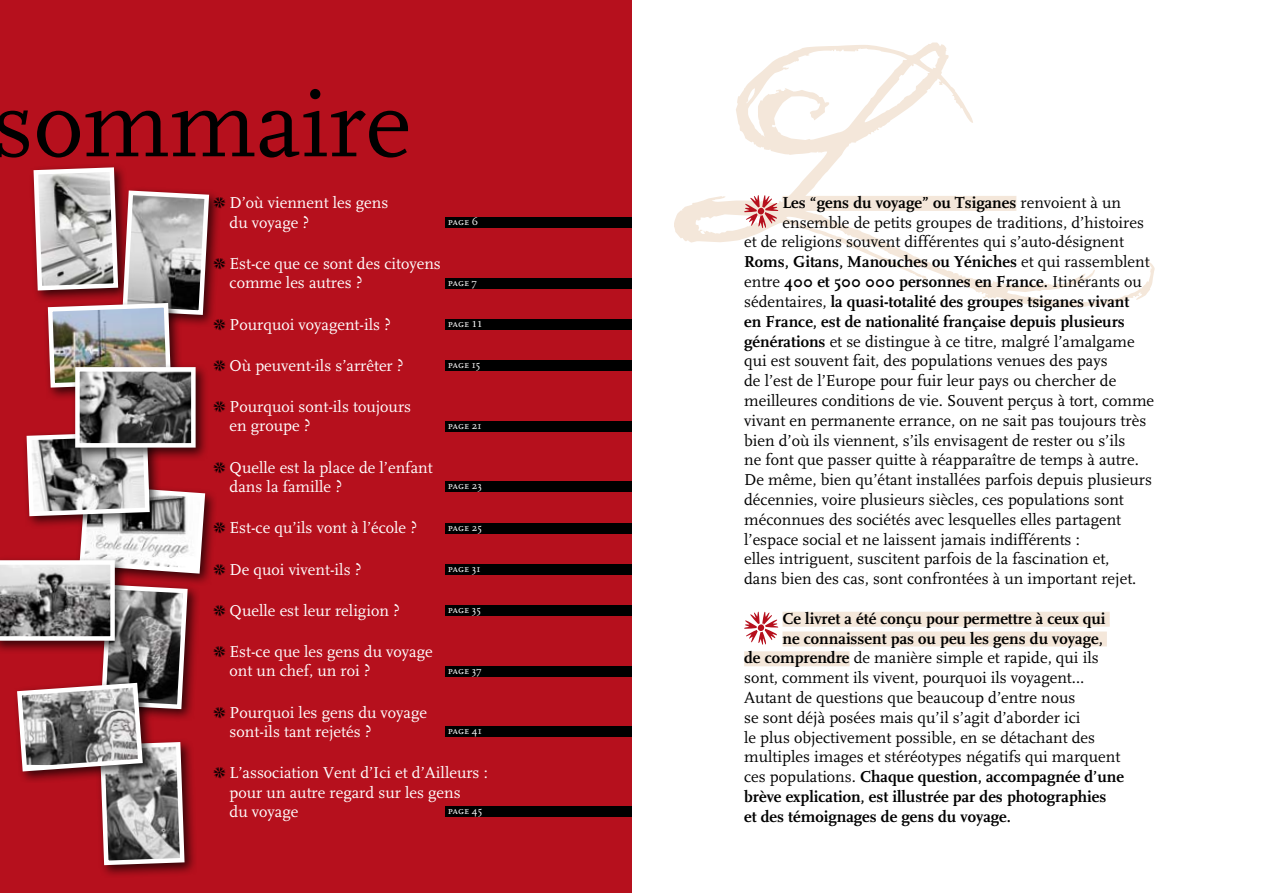
<style>
.page{position:relative;width:1263px;height:893px;background:#fff}
.page>*{position:absolute;margin:0;border:0;box-sizing:border-box;transform-origin:0 0}
.t1{font:97.95px "FF Scala";color:#000}
.t2{font:16.5px "FF Scala";color:#000}
.t3{font:700 16.5px "FF Scala";color:#000}
.t4{font:16.5px/19.5px "FF Scala";color:#fff}
.t5{font:10.5px "FF Scala Caps";color:#fff}
.s1{font-weight:400}
.s2{font-weight:700}
</style>
<div class="page">
<div style="left:0;top:0;width:631px;height:893px;background:#b6101d"></div>
<svg style="left:674px;top:43px;width:480px;height:265px"></svg>
<div style="left:782px;top:196px;width:234px;height:15px;background:#f4e7da"></div>
<div style="left:782px;top:612px;width:328px;height:15px;background:#f4e7da"></div>
<div style="left:782px;top:631px;width:325px;height:15px;background:#f4e7da"></div>
<div style="left:744px;top:651px;width:105px;height:15px;background:#f4e7da"></div>
<svg style="left:744px;top:195px;width:34px;height:33px"></svg>
<svg style="left:744px;top:612px;width:34px;height:33px"></svg>
<div style="left:445px;top:217px;width:186px;height:11px;background:#000"></div>
<div style="left:445px;top:278px;width:186px;height:10px;background:#000"></div>
<div style="left:445px;top:319px;width:186px;height:11px;background:#000"></div>
<div style="left:445px;top:360px;width:186px;height:11px;background:#000"></div>
<div style="left:445px;top:421px;width:186px;height:10px;background:#000"></div>
<div style="left:445px;top:481px;width:186px;height:11px;background:#000"></div>
<div style="left:445px;top:523px;width:186px;height:10px;background:#000"></div>
<div style="left:445px;top:564px;width:186px;height:10px;background:#000"></div>
<div style="left:445px;top:605px;width:186px;height:11px;background:#000"></div>
<div style="left:445px;top:666px;width:186px;height:10px;background:#000"></div>
<div style="left:445px;top:726px;width:186px;height:11px;background:#000"></div>
<div style="left:445px;top:807px;width:186px;height:10px;background:#000"></div>
<div style="left:95px;top:737px;width:102px;height:141px;background:#000;opacity:.7"></div>
<div style="left:74px;top:480px;width:143px;height:105px;background:#000;opacity:.7"></div>
<div style="left:70px;top:362px;width:138px;height:98px;background:#000;opacity:.7"></div>
<img style="left:80px;top:390px;width:111px;height:39px">
<div style="left:75px;top:367px;width:121px;height:81px;border:4px solid #fff"></div>
<svg style="left:0;top:429px;width:208px;height:438px"></svg>
<svg style="left:32px;top:166px;width:187px;height:224px"></svg>
<svg style="left:214px;top:522px;width:3px;height:12px"></svg>
<svg style="left:214px;top:563px;width:3px;height:12px"></svg>
<h1 class="t1" style="left:-7px;top:71px;width:420px">sommaire</h1>
<p class="t4" style="left:230px;top:193px;width:160px">D’où viennent les gens du voyage ?</p>
<p class="t5" style="left:448px;top:216px;width:32px">page 6</p>
<p class="t4" style="left:230px;top:254px;width:213px">Est-ce que ce sont des citoyens comme les autres ?</p>
<p class="t5" style="left:448px;top:276px;width:31px">page 7</p>
<p class="t4" style="left:230px;top:315px;width:163px">Pourquoi voyagent-ils ?</p>
<p class="t5" style="left:448px;top:318px;width:36px">page ¡¡</p>
<p class="t4" style="left:230px;top:356px;width:176px">Où peuvent-ils s’arrêter ?</p>
<p class="t5" style="left:448px;top:359px;width:34px">page 15</p>
<p class="t4" style="left:230px;top:397px;width:183px">Pourquoi sont-ils toujours en groupe ?</p>
<p class="t5" style="left:448px;top:419px;width:35px">page 21</p>
<p class="t4" style="left:230px;top:458px;width:205px">Quelle est la place de l’enfant dans la famille ?</p>
<p class="t5" style="left:448px;top:480px;width:36px">page 23</p>
<p class="t4" style="left:230px;top:518px;width:189px">Est-ce qu’ils vont à l’école ?</p>
<p class="t5" style="left:448px;top:521px;width:36px">page 25</p>
<p class="t4" style="left:230px;top:560px;width:133px">De quoi vivent-ils ?</p>
<p class="t5" style="left:448px;top:563px;width:34px">page 31</p>
<p class="t4" style="left:230px;top:601px;width:172px">Quelle est leur religion ?</p>
<p class="t5" style="left:448px;top:604px;width:35px">page 35</p>
<p class="t4" style="left:230px;top:642px;width:205px">Est-ce que les gens du voyage ont un chef, un roi ?</p>
<p class="t5" style="left:448px;top:664px;width:35px">page 37</p>
<p class="t4" style="left:230px;top:703px;width:199px">Pourquoi les gens du voyage sont-ils tant rejetés ?</p>
<p class="t5" style="left:448px;top:725px;width:35px">page 41</p>
<p class="t4" style="left:230px;top:763px;width:260px">L’association Vent d’Ici et d’Ailleurs : pour un autre regard sur les gens<br>du voyage</p>
<p class="t5" style="left:448px;top:805px;width:36px">page 45</p>
<p class="t3" style="left:782px;top:193px;width:340px">Les “gens du voyage” ou Tsiganes <span class="s1">renvoient à un</span></p>
<p class="t2" style="left:782px;top:213px;width:363px">ensemble de petits groupes de traditions, d’histoires</p>
<p class="t2" style="left:744px;top:233px;width:381px">et de religions souvent différentes qui s’auto-désignent</p>
<p class="t3" style="left:744px;top:253px;width:407px">Roms, Gitans, Manouches ou Yéniches <span class="s1">et qui rassemblent</span></p>
<p class="t3" style="left:744px;top:272px;width:399px"><span class="s1">entre</span> 400 et 500 000 personnes en France. <span class="s1">Itinérants ou</span></p>
<p class="t3" style="left:744px;top:292px;width:387px"><span class="s1">sédentaires,</span> la quasi-totalité des groupes tsiganes vivant</p>
<p class="t3" style="left:744px;top:312px;width:382px">en France, est de nationalité française depuis plusieurs</p>
<p class="t2" style="left:744px;top:332px;width:392px"><span class="s2">générations</span> et se distingue à ce titre, malgré l’amalgame</p>
<p class="t2" style="left:744px;top:352px;width:365px">qui est souvent fait, des populations venues des pays</p>
<p class="t2" style="left:744px;top:372px;width:374px">de l’est de l’Europe pour fuir leur pays ou chercher de</p>
<p class="t2" style="left:744px;top:392px;width:412px">meilleures conditions de vie. Souvent perçus à tort, comme</p>
<p class="t2" style="left:744px;top:411px;width:404px">vivant en permanente errance, on ne sait pas toujours très</p>
<p class="t2" style="left:744px;top:431px;width:383px">bien d’où ils viennent, s’ils envisagent de rester ou s’ils</p>
<p class="t2" style="left:744px;top:451px;width:394px">ne font que passer quitte à réapparaître de temps à autre.</p>
<p class="t2" style="left:744px;top:471px;width:409px">De même, bien qu’étant installées parfois depuis plusieurs</p>
<p class="t2" style="left:744px;top:491px;width:381px">décennies, voire plusieurs siècles, ces populations sont</p>
<p class="t2" style="left:744px;top:510px;width:378px">méconnues des sociétés avec lesquelles elles partagent</p>
<p class="t2" style="left:744px;top:530px;width:337px">l’espace social et ne laissent jamais indifférents :</p>
<p class="t2" style="left:744px;top:550px;width:367px">elles intriguent, suscitent parfois de la fascination et,</p>
<p class="t2" style="left:744px;top:570px;width:391px">dans bien des cas, sont confrontées à un important rejet.</p>
<p class="t3" style="left:782px;top:609px;width:325px">Ce livret a été conçu pour permettre à ceux qui</p>
<p class="t3" style="left:782px;top:629px;width:322px">ne connaissent pas ou peu les gens du voyage,</p>
<p class="t2" style="left:744px;top:649px;width:356px"><span class="s2">de comprendre</span> de manière simple et rapide, qui ils</p>
<p class="t2" style="left:744px;top:669px;width:342px">sont, comment ils vivent, pourquoi ils voyagent…</p>
<p class="t2" style="left:744px;top:689px;width:333px">Autant de questions que beaucoup d’entre nous</p>
<p class="t2" style="left:744px;top:708px;width:338px">se sont déjà posées mais qu’il s’agit d’aborder ici</p>
<p class="t2" style="left:744px;top:728px;width:352px">le plus objectivement possible, en se détachant des</p>
<p class="t2" style="left:744px;top:748px;width:378px">multiples images et stéréotypes négatifs qui marquent</p>
<p class="t3" style="left:744px;top:767px;width:381px"><span class="s1">ces populations.</span> Chaque question, accompagnée d’une</p>
<p class="t3" style="left:744px;top:787px;width:364px">brève explication, est illustrée par des photographies</p>
<p class="t3" style="left:744px;top:807px;width:268px">et des témoignages de gens du voyage.</p>
</div>
